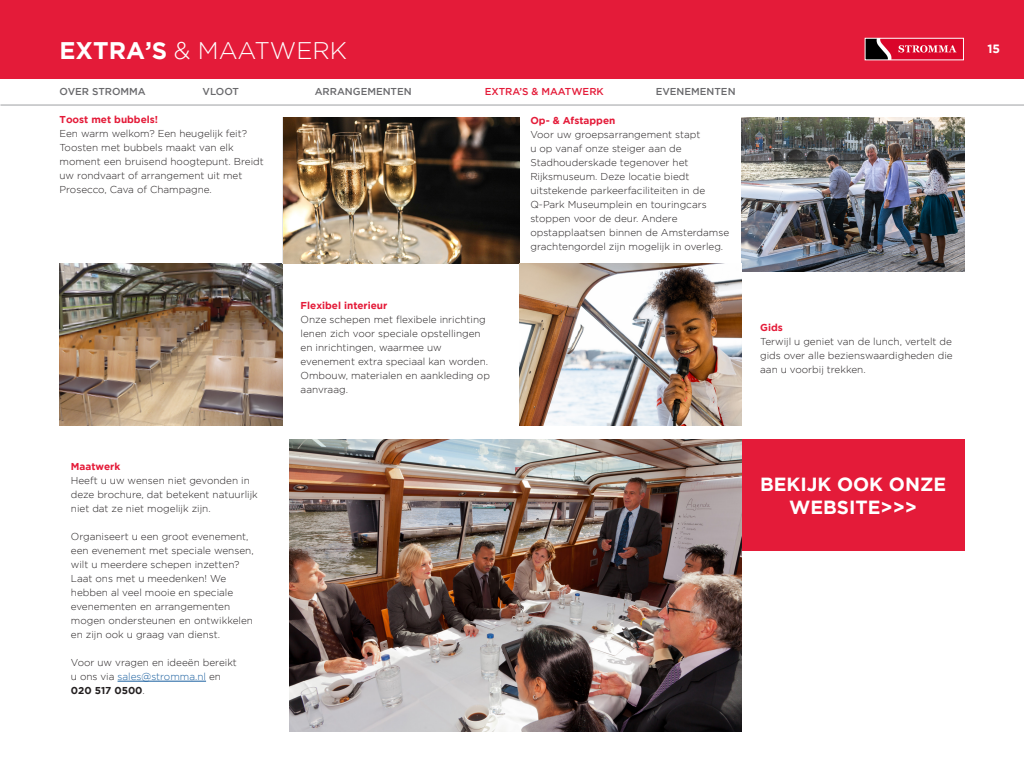
<style>
.page{position:relative;width:1024px;height:768px;background:#fff}
.page>*{position:absolute;margin:0;border:0;box-sizing:border-box;transform-origin:0 0}
.t1{font:300 24px "Gotham";color:#fff}
.Intro{font:700 19px/22.8px "Gotham";color:#fff;text-align:center}
.t2{font:700 12px "Gotham";color:#fff}
.Platte_tekst_voor_arragementen{font:300 10px/14px "Gotham";color:#231f20}
.Subkop{font:700 10px "Gotham";color:#e41b39}
.t3{font:500 10px "Gotham";color:#69696c}
.t4{font:500 10px "Gotham";color:#e41b39}
.s1{font-weight:700}
.s2{color:#175d9e}
</style>
<div class="page">
<div style="left:0;top:0;width:1024px;height:79px;background:#e41b39"></div>
<img style="left:867px;top:40px;width:95px;height:18px">
<div style="left:865px;top:38px;width:99px;height:22px;border:1px solid #fff"></div>
<img style="left:60px;top:264px;width:222px;height:161px">
<img style="left:284px;top:117px;width:235px;height:147px">
<img style="left:742px;top:117px;width:222px;height:154px">
<img style="left:519px;top:264px;width:223px;height:161px">
<hr style="left:118px;top:681px;width:88px;height:1px;background:#175d9e">
<div style="left:742px;top:440px;width:222px;height:111px;background:#e41b39"></div>
<hr style="left:0;top:105px;width:1024px;height:1px;background:#9d9fa2">
<img style="left:289px;top:440px;width:453px;height:292px">
<p class="t1" style="left:60px;top:37px;width:289px"><span class="s1">EXTRA’S</span> &amp; MAATWERK</p>
<p class="t2" style="left:987px;top:42px;width:14px">15</p>
<p class="t3" style="left:60px;top:86px;width:88px">OVER STROMMA</p>
<p class="t3" style="left:203px;top:86px;width:38px">VLOOT</p>
<p class="t3" style="left:315px;top:86px;width:99px">ARRANGEMENTEN</p>
<p class="t4" style="left:485px;top:86px;width:121px">EXTRA’S &amp; MAATWERK</p>
<p class="t3" style="left:656px;top:86px;width:81px">EVENEMENTEN</p>
<p class="Subkop" style="left:60px;top:114px;width:100px">Toost met bubbels!</p>
<p class="Platte_tekst_voor_arragementen" style="left:60px;top:126px;width:206px">Een warm welkom? Een heugelijk feit?<br>Toosten met bubbels maakt van elk moment een bruisend hoogtepunt. Breidt uw rondvaart of arrangement uit met Prosecco, Cava of Champagne.</p>
<p class="Subkop" style="left:71px;top:460px;width:51px">Maatwerk</p>
<p class="Platte_tekst_voor_arragementen" style="left:71px;top:473px;width:188px">Heeft u uw wensen niet gevonden in deze brochure, dat betekent natuurlijk niet dat ze niet mogelijk zijn.</p>
<p class="Platte_tekst_voor_arragementen" style="left:71px;top:529px;width:184px">Organiseert u een groot evenement, een evenement met speciale wensen, wilt u meerdere schepen inzetten?<br>Laat ons met u meedenken! We hebben al veel mooie en speciale evenementen en arrangementen mogen ondersteunen en ontwikkelen en zijn ook u graag van dienst.</p>
<p class="Platte_tekst_voor_arragementen" style="left:71px;top:655px;width:167px">Voor uw vragen en ideeën bereikt u ons via <span class="s2">sales@stromma.nl</span> en<br><span class="s1">020 517 0500</span>.</p>
<p class="Subkop" style="left:530px;top:115px;width:86px">Op- &amp; Afstappen</p>
<p class="Platte_tekst_voor_arragementen" style="left:530px;top:128px;width:200px">Voor uw groepsarrangement stapt<br>u op vanaf onze steiger aan de Stadhouderskade tegenover het Rijksmuseum. Deze locatie biedt uitstekende parkeerfaciliteiten in de Q-Park Museumplein en touringcars stoppen voor de deur. Andere opstapplaatsen binnen de Amsterdamse grachtengordel zijn mogelijk in overleg.</p>
<p class="Subkop" style="left:301px;top:300px;width:88px">Flexibel interieur</p>
<p class="Platte_tekst_voor_arragementen" style="left:301px;top:313px;width:191px">Onze schepen met flexibele inrichting lenen zich voor speciale opstellingen en inrichtingen, waarmee uw evenement extra speciaal kan worden.<br>Ombouw, materialen en aankleding op aanvraag.</p>
<p class="Subkop" style="left:760px;top:321px;width:24px">Gids</p>
<p class="Platte_tekst_voor_arragementen" style="left:760px;top:334px;width:194px;text-align:justify">Terwijl u geniet van de lunch, vertelt de gids over alle bezienswaardigheden die aan u voorbij trekken.</p>
<p class="Intro" style="left:760px;top:472px;width:188px">BEKIJK OOK ONZE<br>WEBSITE&gt;&gt;&gt;</p>
</div>
